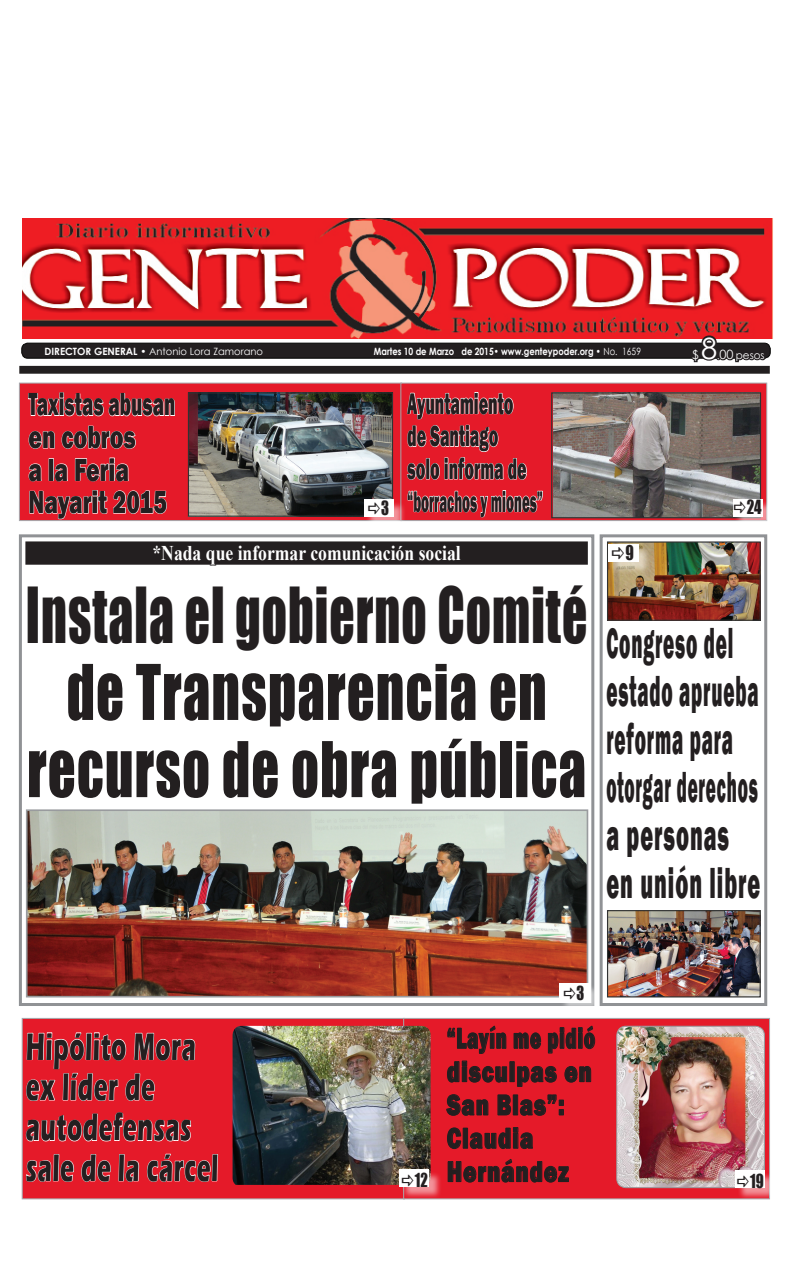
<style>
.page{position:relative;width:792px;height:1276px;background:#fff}
.page>*{position:absolute;margin:0;border:0;box-sizing:border-box;transform-origin:0 0}
.t1{font:70.9px/77.2px "Impact";letter-spacing:.02em;color:#231f20;text-align:center;scale:.7 1}
.t2{font:800 44.8px/47.9px "Franklin Gothic";letter-spacing:.045em;color:#231f20;scale:.43 1}
.t3{font:700 39.4px/40.4px "Eras ITC";letter-spacing:.025em;color:#231f20;scale:.59 1}
.t4{font:800 32.8px/32.5px "Franklin Gothic";color:#231f20;scale:.59 1}
.t5{font:800 30.6px/32.7px "Franklin Gothic";color:#231f20;scale:.53 1}
.t6{font:800 30px/33.3px "Franklin Gothic";letter-spacing:.045em;color:#231f20;scale:.62 1}
.t7{font:29.4px "Century Gothic";color:#fff}
.t8{font:700 20.9px "Times New Roman";color:#fff;scale:.84 1}
.t9{font:18.7px "Impact";color:#231f20;scale:.83 1}
.t10{font:18.1px "Impact";color:#231f20;scale:.83 1}
.t11{font:17.8px "Impact";color:#231f20;scale:.83 1}
.t12{font:12.1px "Century Gothic";color:#fff}
.t13{font:10.5px "Century Gothic";color:#fff}
.t14{font:700 10px "Century Gothic";color:#fff;scale:.84 1}
.t15{font:10px "Century Gothic";color:#fff}
.s1{font-weight:700}
.s2{font-weight:400}
.s3{font-size:8.3px}
.s4{font-size:12.8px}
</style>
<div class="page">
<div style="left:19px;top:366px;width:751px;height:8px;background:#231f20"></div>
<img style="left:22px;top:218px;width:751px;height:120px">
<div style="left:22px;top:343px;width:748px;height:15px;background:#231f20;border-radius:6px"></div>
<div style="left:21px;top:343px;width:750px;height:16px;border:1px solid #040503;border-radius:6px"></div>
<svg style="left:689px;top:333px;width:79px;height:30px"></svg>
<svg style="left:19px;top:382px;width:381px;height:139px;background:#e22533"></svg>
<svg style="left:400px;top:382px;width:368px;height:139px;background:#df2b39"></svg>
<svg style="left:21px;top:1018px;width:382px;height:182px;background:#e22634"></svg>
<svg style="left:403px;top:1017px;width:367px;height:183px;background:#e12433"></svg>
<div style="left:19px;top:534px;width:575px;height:472px;border:3px solid #909295"></div>
<svg style="left:26px;top:1030px;width:169px;height:70px;background:#e83c48"></svg>
<svg style="left:26px;top:1112px;width:165px;height:31px;background:#e94652"></svg>
<svg style="left:26px;top:1154px;width:48px;height:27px"></svg>
<svg style="left:82px;top:1154px;width:28px;height:27px"></svg>
<svg style="left:119px;top:1154px;width:20px;height:27px"></svg>
<svg style="left:147px;top:1151px;width:71px;height:30px;background:#e94652"></svg>
<img style="left:233px;top:1026px;width:198px;height:159px">
<svg style="left:28px;top:393px;width:147px;height:23px;background:#ec5a65"></svg>
<svg style="left:29px;top:431px;width:26px;height:17px"></svg>
<svg style="left:62px;top:426px;width:74px;height:22px;background:#ea505b"></svg>
<svg style="left:29px;top:464px;width:12px;height:17px"></svg>
<div style="left:49px;top:458px;width:5px;height:23px;border:1px solid #fff"></div>
<svg style="left:55px;top:464px;width:13px;height:17px"></svg>
<svg style="left:75px;top:458px;width:54px;height:23px"></svg>
<svg style="left:30px;top:490px;width:77px;height:29px;background:#ea4d59"></svg>
<img style="left:190px;top:394px;width:201px;height:96px">
<div style="left:188px;top:392px;width:205px;height:125px;border:1px solid #313232"></div>
<img style="left:553px;top:394px;width:206px;height:122px">
<div style="left:551px;top:392px;width:210px;height:126px;border:1px solid #313232"></div>
<div style="left:735px;top:500px;width:40px;height:28px;background:#fff;opacity:.53"></div>
<div style="left:733px;top:499px;width:30px;height:17px;background:#fff"></div>
<svg style="left:407px;top:392px;width:106px;height:27px;background:#eb5963"></svg>
<svg style="left:407px;top:425px;width:120px;height:54px;background:#ea4c58"></svg>
<svg style="left:447px;top:1025px;width:59px;height:29px;background:#bc1a26"></svg>
<svg style="left:514px;top:1032px;width:27px;height:17px"></svg>
<svg style="left:548px;top:1025px;width:47px;height:28px"></svg>
<svg style="left:447px;top:1060px;width:60px;height:22px"></svg>
<svg style="left:517px;top:1066px;width:40px;height:21px"></svg>
<svg style="left:564px;top:1066px;width:27px;height:16px"></svg>
<svg style="left:446px;top:1094px;width:42px;height:21px"></svg>
<svg style="left:498px;top:1094px;width:13px;height:21px"></svg>
<div style="left:513px;top:1095px;width:5px;height:20px;border:1px solid #231f20"></div>
<svg style="left:520px;top:1094px;width:44px;height:21px"></svg>
<svg style="left:447px;top:1127px;width:14px;height:22px"></svg>
<div style="left:463px;top:1128px;width:5px;height:20px;border:1px solid #231f20"></div>
<svg style="left:470px;top:1127px;width:63px;height:22px"></svg>
<svg style="left:448px;top:1158px;width:121px;height:24px;background:#b91a26"></svg>
<img style="left:617px;top:1026px;width:147px;height:161px">
<div style="left:616px;top:1026px;width:149px;height:162px;border:1px solid #999b9e;border-radius:9px"></div>
<div style="left:401px;top:1171px;width:41px;height:28px;background:#fff;opacity:.53"></div>
<div style="left:400px;top:1169px;width:29px;height:17px;background:#fff"></div>
<div style="left:737px;top:1172px;width:40px;height:28px;background:#fff;opacity:.53"></div>
<div style="left:735px;top:1171px;width:30px;height:17px;background:#fff"></div>
<img style="left:29px;top:812px;width:556px;height:182px">
<div style="left:26px;top:809px;width:562px;height:188px;border:2px solid #999b9e"></div>
<div style="left:600px;top:534px;width:167px;height:472px;border:3px solid #909295"></div>
<img style="left:609px;top:543px;width:150px;height:76px">
<div style="left:607px;top:541px;width:154px;height:80px;border:1px solid #313232"></div>
<img style="left:609px;top:912px;width:150px;height:83px">
<div style="left:607px;top:910px;width:154px;height:87px;border:1px solid #313232"></div>
<div style="left:609px;top:546px;width:42px;height:28px;background:#fff;opacity:.53"></div>
<div style="left:608px;top:544px;width:31px;height:18px;background:#fff"></div>
<div style="left:560px;top:984px;width:41px;height:28px;background:#fff;opacity:.53"></div>
<div style="left:559px;top:983px;width:29px;height:17px;background:#fff"></div>
<div style="left:26px;top:542px;width:561px;height:22px;background:#231f20"></div>
<div style="left:25px;top:541px;width:563px;height:24px;border:2px solid #231f20"></div>
<svg style="left:113px;top:490px;width:430px;height:76px"></svg>
<p class="t7" style="left:701px;top:327px;width:18px">8</p>
<p class="t15" style="left:45px;top:344px;width:220px"><span class="s1">DIRECTOR GENERAL •</span> Antonio Lora Zamorano</p>
<p class="t14" style="left:374px;top:344px;width:320px">Martes 10 de Marzo de 2015• www.genteypoder.org • <span class="s2">No. 1659</span></p>
<p class="t12" style="left:692px;top:346px;width:8px">$</p>
<p class="t13" style="left:717px;top:347px;width:49px"><span class="s3">.</span><span class="s4">00</span> pesos</p>
<p class="t4" style="left:28px;top:388px;width:251px">Taxistas abusan en cobros<br>a la Feria<br>Nayarit 2015</p>
<p class="t5" style="left:407px;top:387px;width:258px">Ayuntamiento<br>de Santiago<br>solo informa de “borrachos y miones”</p>
<p class="t10" style="left:381px;top:494px;width:11px">3</p>
<p class="t10" style="left:747px;top:493px;width:19px">24</p>
<p class="t8" style="left:152px;top:539px;width:369px">*Nada que informar comunicación social</p>
<h1 class="t1" style="left:26px;top:574px;width:803px">Instala el gobierno Comité de Transparencia en recurso de obra pública</h1>
<p class="t9" style="left:625px;top:538px;width:12px">9</p>
<p class="t2" style="left:606px;top:619px;width:360px">Congreso del estado aprueba reforma para otorgar derechos a personas en unión libre</p>
<p class="t11" style="left:577px;top:979px;width:11px">3</p>
<p class="t3" style="left:26px;top:1026px;width:328px">Hipólito Mora ex líder de autodefensas sale de la cárcel</p>
<p class="t6" style="left:447px;top:1021px;width:240px">“Layín me pidió disculpas en<br>San Blas”:<br>Claudia<br>Hernández</p>
<p class="t11" style="left:415px;top:1166px;width:17px">12</p>
<p class="t11" style="left:750px;top:1167px;width:18px">19</p>
</div>
